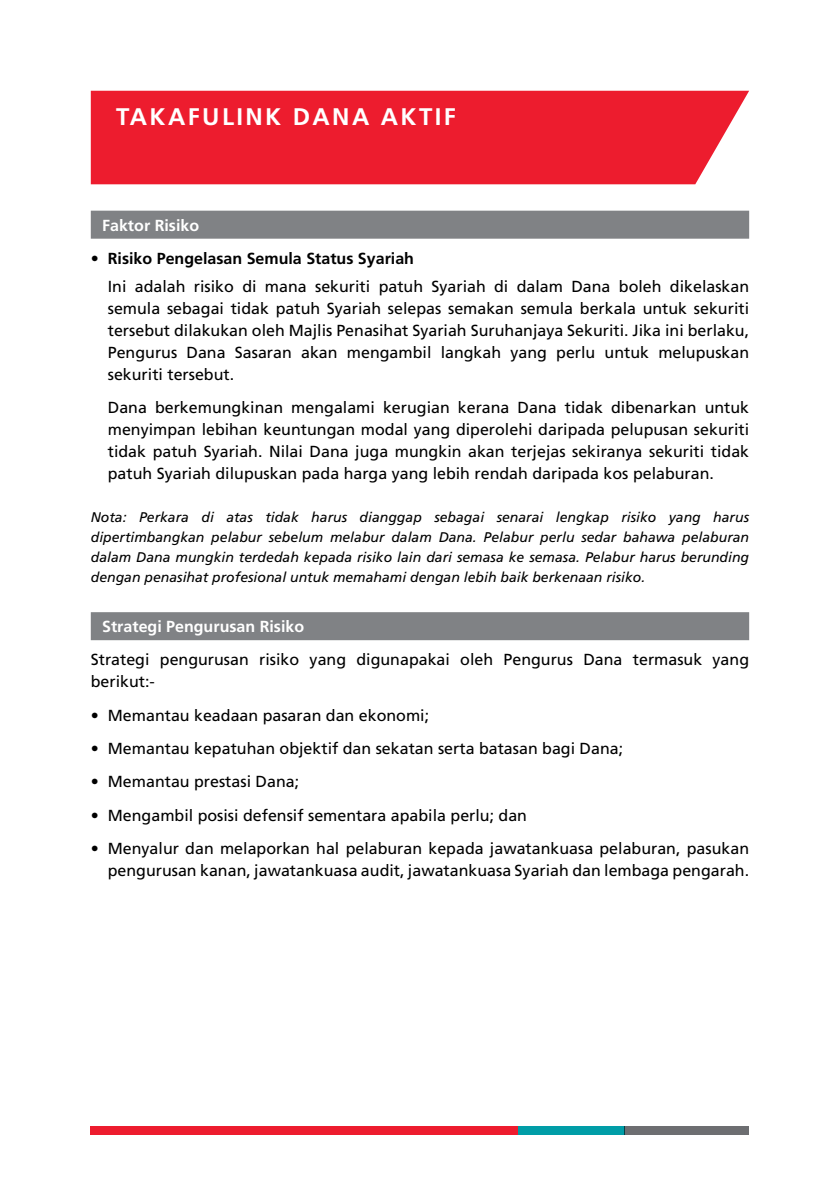
<style>
.page{position:relative;width:840px;height:1191px;background:#fff}
.page>*{position:absolute;margin:0;border:0;box-sizing:border-box;transform-origin:0 0}
.t1{font:700 24px "Frutiger";letter-spacing:.1em;color:#fff}
.t2{font:16px/22px "Frutiger";color:#000;text-align:justify}
.t3{font:700 16px "Frutiger";color:#fff}
.t4{font:700 16px "Frutiger";color:#000}
.t5{font:italic 14px/20px "Frutiger";color:#000;text-align:justify}
</style>
<div class="page">
<div style="left:91px;top:1125px;width:426px;height:9px;background:#ed1c2e"></div>
<div style="left:517px;top:1125px;width:107px;height:9px;background:#009da7"></div>
<div style="left:624px;top:1125px;width:124px;height:9px;background:#6d6e71"></div>
<div style="left:91px;top:91px;width:657px;height:93px;background:#ed1c2e"></div>
<div style="left:91px;top:211px;width:657px;height:28px;background:#808285"></div>
<div style="left:91px;top:612px;width:657px;height:28px;background:#808285"></div>
<h1 class="t1" style="left:116px;top:103px;width:341px">TAKAFULINK DANA AKTIF</h1>
<p class="t3" style="left:102px;top:215px;width:98px">Faktor Risiko</p>
<p class="t4" style="left:91px;top:249px;width:324px">• Risiko Pengelasan Semula Status Syariah</p>
<p class="t2" style="left:108px;top:275px;width:642px">Ini adalah risiko di mana sekuriti patuh Syariah di dalam Dana boleh dikelaskan semula sebagai tidak patuh Syariah selepas semakan semula berkala untuk sekuriti tersebut dilakukan oleh Majlis Penasihat Syariah Suruhanjaya Sekuriti. Jika ini berlaku, Pengurus Dana Sasaran akan mengambil langkah yang perlu untuk melupuskan sekuriti tersebut.</p>
<p class="t2" style="left:108px;top:396px;width:642px">Dana berkemungkinan mengalami kerugian kerana Dana tidak dibenarkan untuk menyimpan lebihan keuntungan modal yang diperolehi daripada pelupusan sekuriti tidak patuh Syariah. Nilai Dana juga mungkin akan terjejas sekiranya sekuriti tidak patuh Syariah dilupuskan pada harga yang lebih rendah daripada kos pelaburan.</p>
<p class="t5" style="left:91px;top:507px;width:659px">Nota: Perkara di atas tidak harus dianggap sebagai senarai lengkap risiko yang harus dipertimbangkan pelabur sebelum melabur dalam Dana. Pelabur perlu sedar bahawa pelaburan dalam Dana mungkin terdedah kepada risiko lain dari semasa ke semasa. Pelabur harus berunding dengan penasihat profesional untuk memahami dengan lebih baik berkenaan risiko.</p>
<p class="t3" style="left:102px;top:617px;width:203px">Strategi Pengurusan Risiko</p>
<p class="t2" style="left:91px;top:649px;width:659px">Strategi pengurusan risiko yang digunapakai oleh Pengurus Dana termasuk yang berikut:-</p>
<p class="t2" style="left:91px;top:704px;width:340px">• Memantau keadaan pasaran dan ekonomi;</p>
<p class="t2" style="left:91px;top:737px;width:533px">• Memantau kepatuhan objektif dan sekatan serta batasan bagi Dana;</p>
<p class="t2" style="left:91px;top:771px;width:210px">• Memantau prestasi Dana;</p>
<p class="t2" style="left:91px;top:804px;width:437px">• Mengambil posisi defensif sementara apabila perlu; dan</p>
<p class="t2" style="left:91px;top:837px;width:659px;text-align:right">• Menyalur dan melaporkan hal pelaburan kepada jawatankuasa pelaburan, pasukan pengurusan kanan, jawatankuasa audit, jawatankuasa Syariah dan lembaga pengarah.</p>
</div>
